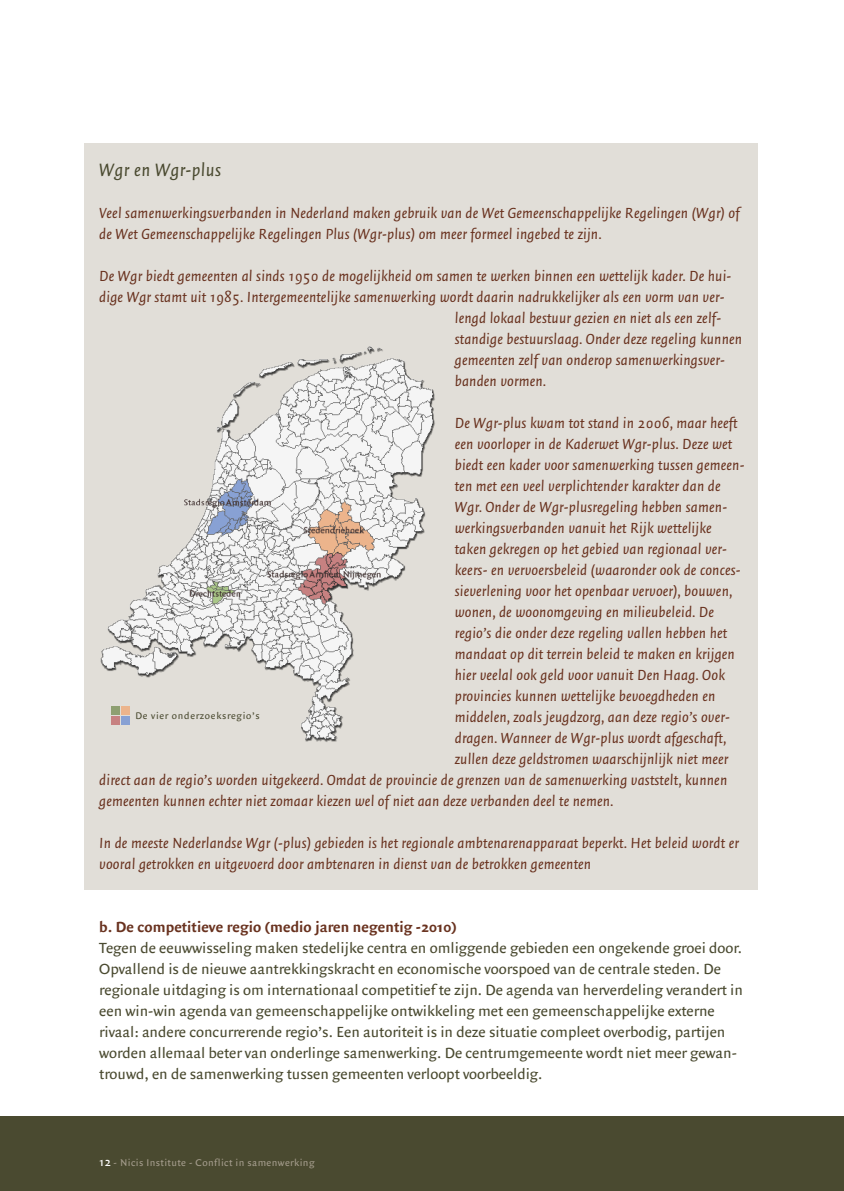
<style>
.page{position:relative;width:844px;height:1191px;background:#fff}
.page>*{position:absolute;margin:0;border:0;box-sizing:border-box;transform-origin:0 0}
.kop_4{font:italic 19.25px "Quadraat Sans";letter-spacing:.02em;color:#4a4a30}
.KADERTEKST{font:italic 15.75px/21px "Quadraat Sans";letter-spacing:.01em;color:#69321f}
.Plat{font:15.75px/21px "Quadraat Sans";color:#4a4a30}
.Kop_3{font:700 15.75px "Quadraat Sans";letter-spacing:.01em;color:#69321f}
.t1{font:10.5px "Quadraat Sans";letter-spacing:.04em;color:#a59d8d}
.Kop_1{font:10.33px "Quadraat Sans";letter-spacing:.07em;color:#4a4a30}
.s1{font-size:13.12px;color:#fff}
</style>
<div class="page">
<div style="left:0;top:1116px;width:843px;height:75px;background:#4a4a30"></div>
<div style="left:85px;top:143px;width:673px;height:747px;background:#e1ded8"></div>
<img style="left:100px;top:346px;width:335px;height:396px">
<div style="left:111px;top:706px;width:8px;height:8px;background:#8e9f71"></div>
<div style="left:121px;top:706px;width:8px;height:8px;background:#ecb48c"></div>
<div style="left:111px;top:716px;width:8px;height:9px;background:#c78181"></div>
<div style="left:121px;top:716px;width:8px;height:9px;background:#88a1d4"></div>
<p class="kop_4" style="left:99px;top:159px;width:123px">Wgr en Wgr-plus</p>
<p class="KADERTEKST" style="left:99px;top:203px;width:641px">Veel samenwerkingsverbanden in Nederland maken gebruik van de Wet Gemeenschappelijke Regelingen (Wgr) of de Wet Gemeenschappelijke Regelingen Plus (Wgr-plus) om meer formeel ingebed te zijn.</p>
<p class="KADERTEKST" style="left:99px;top:266px;width:633px">De Wgr biedt gemeenten al sinds 1950 de mogelijkheid om samen te werken binnen een wettelijk kader. De hui-</p>
<p class="KADERTEKST" style="left:99px;top:287px;width:626px">dige Wgr stamt uit 1985. Intergemeentelijke samenwerking wordt daarin nadrukkelijker als een vorm van ver-</p>
<p class="KADERTEKST" style="left:454px;top:307px;width:268px">lengd lokaal bestuur gezien en niet als een zelf-</p>
<p class="KADERTEKST" style="left:454px;top:328px;width:289px">standige bestuurslaag. Onder deze regeling kunnen</p>
<p class="KADERTEKST" style="left:454px;top:349px;width:272px">gemeenten zelf van onderop samenwerkingsver-</p>
<p class="KADERTEKST" style="left:454px;top:370px;width:93px">banden vormen.</p>
<p class="KADERTEKST" style="left:454px;top:412px;width:284px">De Wgr-plus kwam tot stand in 2006, maar heeft</p>
<p class="KADERTEKST" style="left:454px;top:433px;width:279px">een voorloper in de Kaderwet Wgr-plus. Deze wet</p>
<p class="KADERTEKST" style="left:454px;top:454px;width:291px">biedt een kader voor samenwerking tussen gemeen-</p>
<p class="KADERTEKST" style="left:454px;top:475px;width:267px">ten met een veel verplichtender karakter dan de</p>
<p class="KADERTEKST" style="left:454px;top:496px;width:274px">Wgr. Onder de Wgr-plusregeling hebben samen-</p>
<p class="KADERTEKST" style="left:454px;top:517px;width:258px">werkingsverbanden vanuit het Rijk wettelijke</p>
<p class="KADERTEKST" style="left:454px;top:538px;width:274px">taken gekregen op het gebied van regionaal ver-</p>
<p class="KADERTEKST" style="left:454px;top:559px;width:287px">keers- en vervoersbeleid (waaronder ook de conces-</p>
<p class="KADERTEKST" style="left:454px;top:580px;width:279px">sieverlening voor het openbaar vervoer), bouwen,</p>
<p class="KADERTEKST" style="left:454px;top:601px;width:260px">wonen, de woonomgeving en milieubeleid. De</p>
<p class="KADERTEKST" style="left:454px;top:622px;width:274px">regio’s die onder deze regeling vallen hebben het</p>
<p class="KADERTEKST" style="left:454px;top:643px;width:281px">mandaat op dit terrein beleid te maken en krijgen</p>
<p class="KADERTEKST" style="left:454px;top:664px;width:271px">hier veelal ook geld voor vanuit Den Haag. Ook</p>
<p class="KADERTEKST" style="left:454px;top:685px;width:262px">provincies kunnen wettelijke bevoegdheden en</p>
<p class="KADERTEKST" style="left:454px;top:706px;width:276px">middelen, zoals jeugdzorg, aan deze regio’s over-</p>
<p class="KADERTEKST" style="left:454px;top:727px;width:273px">dragen. Wanneer de Wgr-plus wordt afgeschaft,</p>
<p class="KADERTEKST" style="left:454px;top:748px;width:275px">zullen deze geldstromen waarschijnlijk niet meer</p>
<p class="KADERTEKST" style="left:99px;top:769px;width:629px">direct aan de regio’s worden uitgekeerd. Omdat de provincie de grenzen van de samenwerking vaststelt, kunnen</p>
<p class="KADERTEKST" style="left:99px;top:790px;width:515px">gemeenten kunnen echter niet zomaar kiezen wel of niet aan deze verbanden deel te nemen.</p>
<p class="KADERTEKST" style="left:99px;top:832px;width:641px">In de meeste Nederlandse Wgr (-plus) gebieden is het regionale ambtenarenapparaat beperkt. Het beleid wordt er vooral getrokken en uitgevoerd door ambtenaren in dienst van de betrokken gemeenten</p>
<p class="Kop_1" style="left:135px;top:709px;width:126px">De vier onderzoeksregio’s</p>
<p class="Kop_3" style="left:99px;top:917px;width:359px">b. De competitieve regio (medio jaren negentig -2010)</p>
<p class="Plat" style="left:99px;top:937px;width:645px">Tegen de eeuwwisseling maken stedelijke centra en omliggende gebieden een ongekende groei door.<br>Opvallend is de nieuwe aantrekkingskracht en economische voorspoed van de centrale steden. De regionale uitdaging is om internationaal competitief te zijn. De agenda van herverdeling verandert in een win-win agenda van gemeenschappelijke ontwikkeling met een gemeenschappelijke externe rivaal: andere concurrerende regio’s. Een autoriteit is in deze situatie compleet overbodig, partijen worden allemaal beter van onderlinge samenwerking. De centrumgemeente wordt niet meer gewan&shy;trouwd, en de samenwerking tussen gemeenten verloopt voorbeeldig.</p>
<p class="t1" style="left:99px;top:1156px;width:217px"><span class="s1">12</span> - Nicis Institute - Conflict in samenwerking</p>
</div>
